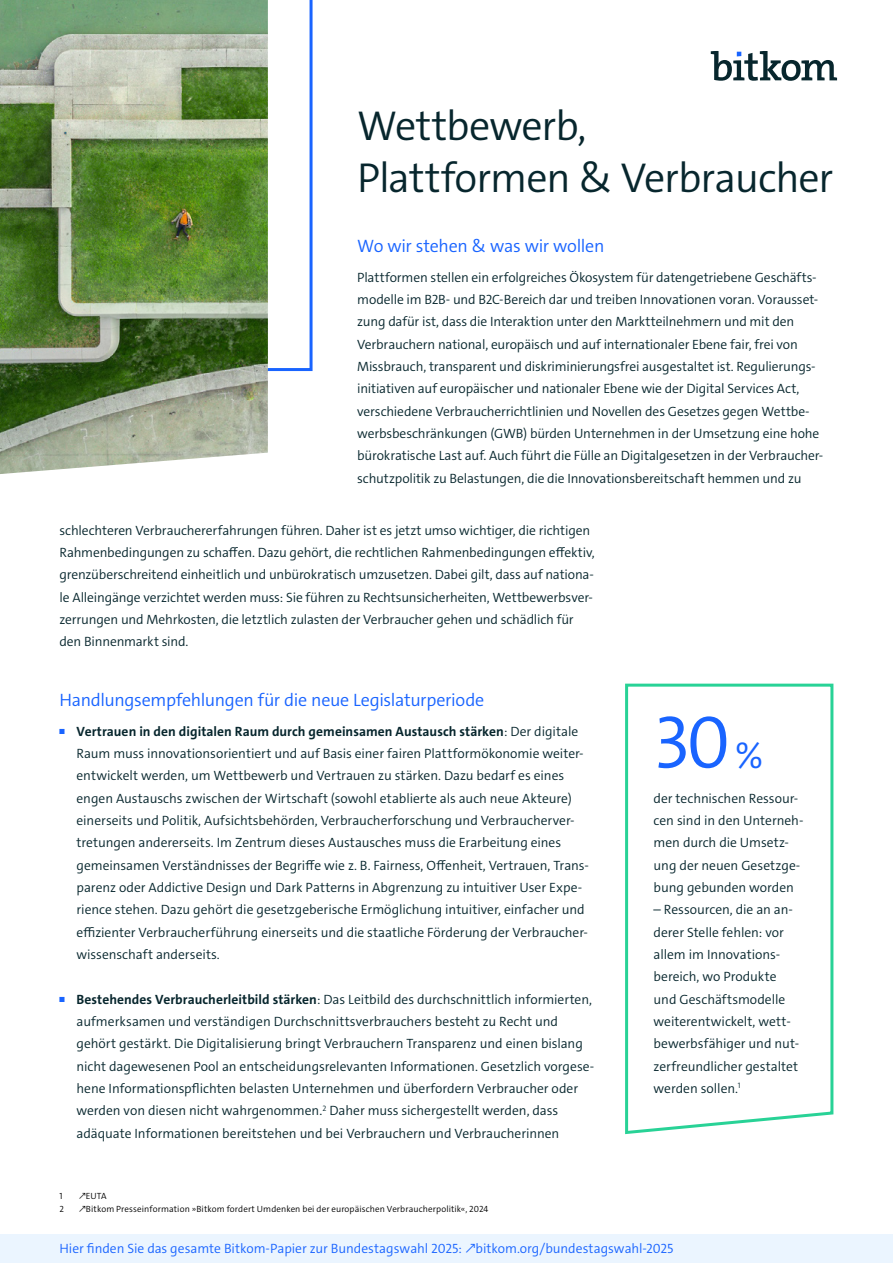
<style>
.page{position:relative;width:893px;height:1263px;background:#fff}
.page>*{position:absolute;margin:0;border:0;box-sizing:border-box;transform-origin:0 0}
.t1{font:300 75px "The Sans C4 s";color:#1964ff}
.t2{font:300 42px/52.1px "The Sans C4 s";letter-spacing:-.025em;color:#07262d}
.t3{font:300 18px "The Sans C4 s";letter-spacing:-.02em;color:#1964ff}
.t4{font:300 13.5px/22.4px "The Sans C4 s";letter-spacing:-.005em;color:#07262d}
.t5{font:300 13.5px "The Sans C4 s";letter-spacing:-.005em;color:#1964ff}
.t6{font:300 9px "The Sans C4 s";letter-spacing:.01em;color:#000}
.s1{font-size:7.5px;color:#1964ff}
.s2{font-weight:700}
.s3{font-size:37.5px}
</style>
<div class="page">
<svg style="left:268px;top:0;width:45px;height:372px"></svg>
<img style="left:0;top:0;width:268px;height:474px">
<svg style="left:625px;top:683px;width:209px;height:452px"></svg>
<svg style="left:711px;top:51px;width:126px;height:30px"></svg>
<div style="left:0;top:1234px;width:893px;height:29px;background:#ebf5ff"></div>
<h2 class="t2" style="left:357px;top:100px;width:478px">Wettbewerb,<br>Plattformen &amp; Verbraucher</h2>
<h3 class="t3" style="left:357px;top:234px;width:249px">Wo wir stehen &amp; was wir wollen</h3>
<p class="t4" style="left:357px;top:266px;width:468px">Plattformen stellen ein erfolgreiches Ökosystem für datengetriebene Geschäfts&shy;modelle im B2B- und B2C-Bereich dar und treiben Innovationen voran. Vorausset&shy;zung dafür ist, dass die Interaktion unter den Marktteilnehmern und mit den Verbrauchern national, europäisch und auf internationaler Ebene fair, frei von Missbrauch, transparent und diskriminierungsfrei ausgestaltet ist. Regulierungs&shy;initiativen auf europäischer und nationaler Ebene wie der Digital Services Act, verschiedene Verbraucherrichtlinien und Novellen des Gesetzes gegen Wettbe&shy;werbsbeschränkungen (GWB) bürden Unternehmen in der Umsetzung eine hohe bürokratische Last auf. Auch führt die Fülle an Digitalgesetzen in der Verbraucher&shy;schutzpolitik zu Belastungen, die die Innovationsbereitschaft hemmen und zu</p>
<p class="t4" style="left:60px;top:519px;width:537px">schlechteren Verbrauchererfahrungen führen. Daher ist es jetzt umso wichtiger, die richtigen Rahmenbedingungen zu schaffen. Dazu gehört, die rechtlichen Rahmenbedingungen effektiv, grenzüberschreitend einheitlich und unbürokratisch umzusetzen. Dabei gilt, dass auf nationa&shy;le Alleingänge verzichtet werden muss: Sie führen zu Rechtsunsicherheiten, Wettbewerbsver&shy;zerrungen und Mehrkosten, die letztlich zulasten der Verbraucher gehen und schädlich für den Binnenmarkt sind.<sup>1</sup></p>
<h3 class="t3" style="left:60px;top:688px;width:426px">Handlungsempfehlungen für die neue Legislaturperiode</h3>
<p class="t4" style="left:77px;top:720px;width:514px;text-indent:-17px"><span class="s1">■</span> <span class="s2">Vertrauen in den digitalen Raum durch gemeinsamen Austausch stärken</span>: Der digitale Raum muss innovationsorientiert und auf Basis einer fairen Plattformökonomie weiter&shy;entwickelt werden, um Wettbewerb und Vertrauen zu stärken. Dazu bedarf es eines engen Austauschs zwischen der Wirtschaft (sowohl etablierte als auch neue Akteure) einerseits und Politik, Aufsichtsbehörden, Verbraucherforschung und Verbraucherver&shy;tretungen andererseits. Im Zentrum dieses Austausches muss die Erarbeitung eines gemeinsamen Verständnisses der Begriffe wie z. B. Fairness, Offenheit, Vertrauen, Trans&shy;parenz oder Addictive Design und Dark Patterns in Abgrenzung zu intuitiver User Expe&shy;rience stehen. Dazu gehört die gesetzgeberische Ermöglichung intuitiver, einfacher und effizienter Verbraucherführung einerseits und die staatliche Förderung der Verbraucher&shy;wissenschaft anderseits.</p>
<p class="t4" style="left:77px;top:988px;width:519px;text-indent:-17px"><span class="s1">■</span> <span class="s2">Bestehendes Verbraucherleitbild stärken</span>: Das Leitbild des durchschnittlich informierten, aufmerksamen und verständigen Durchschnittsverbrauchers besteht zu Recht und gehört gestärkt. Die Digitalisierung bringt Verbrauchern Transparenz und einen bislang nicht dagewesenen Pool an entscheidungsrelevanten Informationen. Gesetzlich vorgese&shy;hene Informationspflichten belasten Unternehmen und überfordern Verbraucher oder werden von diesen nicht wahrgenommen.<sup>2</sup> Daher muss sichergestellt werden, dass adäquate Informationen bereitstehen und bei Verbrauchern und Verbraucherinnen</p>
<p class="t6" style="left:60px;top:1190px;width:5px">1</p>
<p class="t6" style="left:79px;top:1190px;width:30px">↗EUTA</p>
<p class="t6" style="left:60px;top:1203px;width:6px">2</p>
<p class="t6" style="left:79px;top:1203px;width:411px">↗Bitkom Presseinformation »Bitkom fordert Umdenken bei der europäischen Verbraucherpolitik«, 2024</p>
<h1 class="t1" style="left:654px;top:694px;width:111px">30<span class="s3">%</span></h1>
<p class="t4" style="left:654px;top:787px;width:151px">der technischen Ressour&shy;cen sind in den Unterneh&shy;men durch die Umsetz&shy;ung der neuen Gesetzge&shy;bung gebunden worden</p>
<p class="t4" style="left:654px;top:899px;width:147px">– Ressourcen, die an an&shy;derer Stelle fehlen: vor allem im Innovations&shy;bereich, wo Produkte und Geschäftsmodelle weiterentwickelt, wett&shy;bewerbsfähiger und nut&shy;zerfreundlicher gestaltet werden sollen.<sup>1</sup></p>
<p class="t5" style="left:60px;top:1240px;width:615px">Hier finden Sie das gesamte Bitkom-Papier zur Bundestagswahl 2025: ↗bitkom.org/bundestagswahl-2025</p>
</div>
